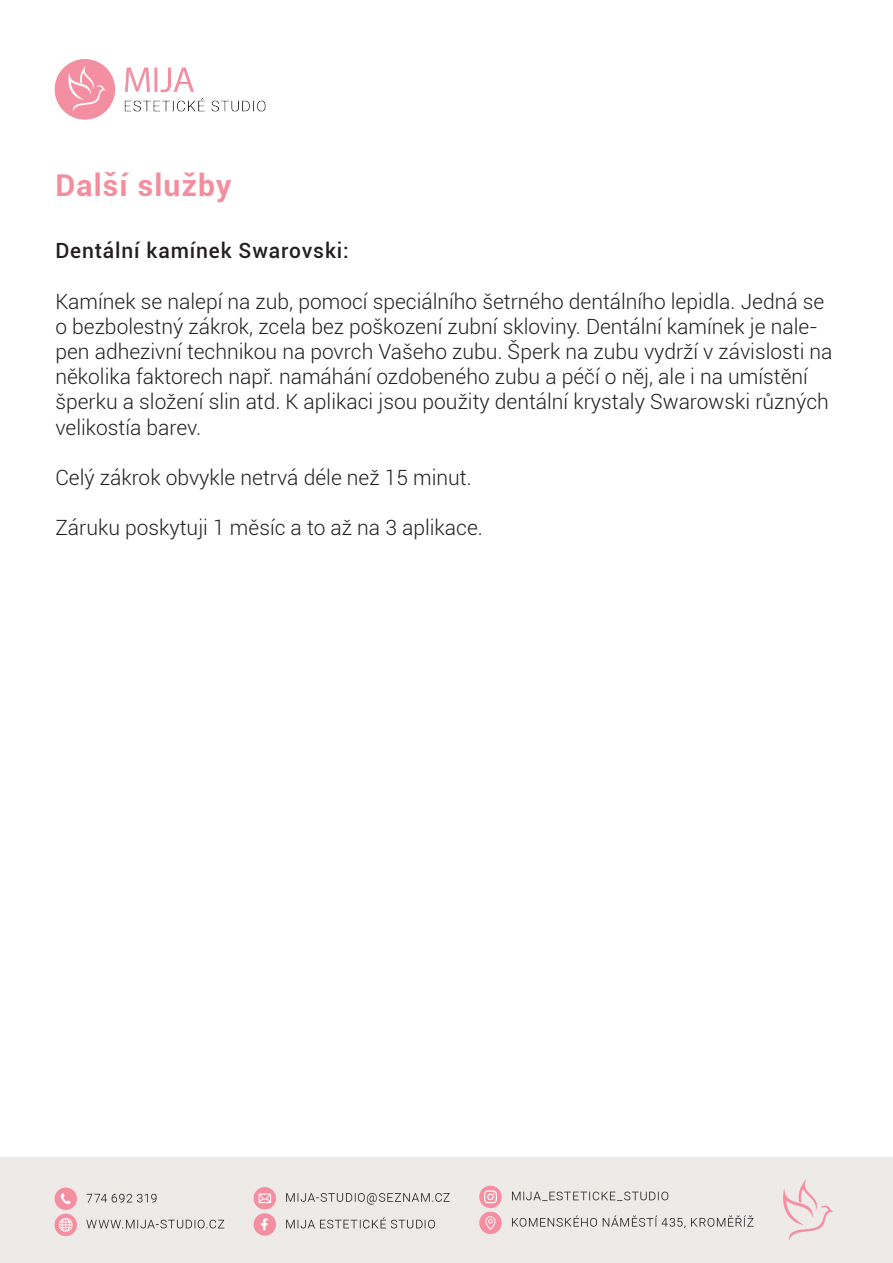
<style>
.page{position:relative;width:893px;height:1263px;background:#fff}
.page>*{position:absolute;margin:0;border:0;box-sizing:border-box;transform-origin:0 0}
.t1{font:700 30px "Roboto";letter-spacing:.04em;color:#f48d9e}
.t2{font:300 21px/25.2px "Roboto";color:#231f20}
.t3{font:500 21px "Roboto";letter-spacing:.04em;color:#231f20}
</style>
<div class="page">
<img style="left:0;top:60px;width:893px;height:1203px">
<p class="t1" style="left:55px;top:164px;width:178px">Další služby</p>
<p class="t3" style="left:55px;top:236px;width:295px">Dentální kamínek Swarovski:</p>
<p class="t2" style="left:55px;top:288px;width:779px">Kamínek se nalepí na zub, pomocí speciálního šetrného dentálního lepidla. Jedná se o bezbolestný zákrok, zcela bez poškození zubní skloviny. Dentální kamínek je nale&shy;pen adhezivní technikou na povrch Vašeho zubu. Šperk na zubu vydrží v závislosti na několika faktorech např. namáhání ozdobeného zubu a péčí o něj, ale i na umístění šperku a složení slin atd. K aplikaci jsou použity dentální krystaly Swarowski různých velikostía barev.</p>
<p class="t2" style="left:55px;top:464px;width:418px">Celý zákrok obvykle netrvá déle než 15 minut.</p>
<p class="t2" style="left:55px;top:515px;width:429px">Záruku poskytuji 1 měsíc a to až na 3 aplikace.</p>
</div>
